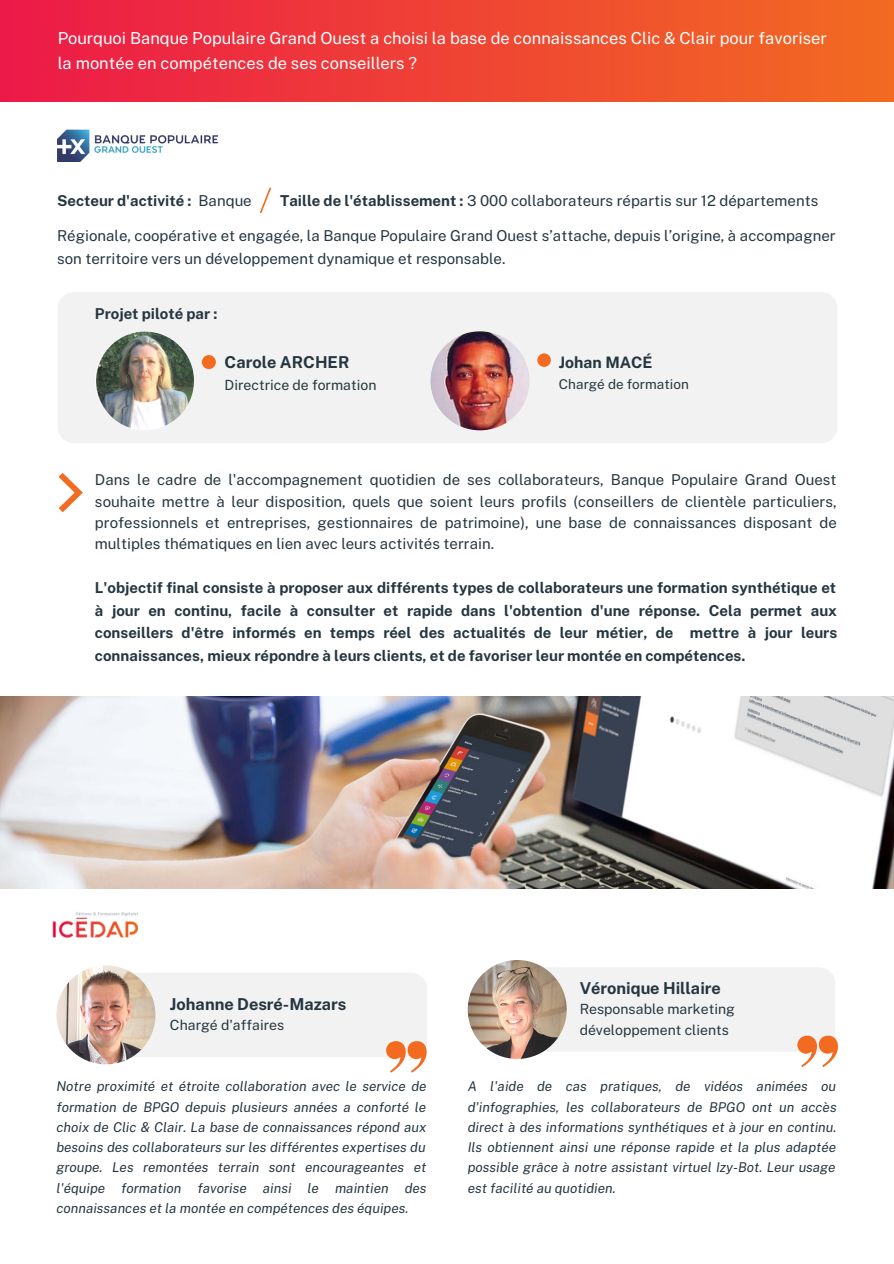
<style>
.page{position:relative;width:894px;height:1264px;background:#fff}
.page>*{position:absolute;margin:0;border:0;box-sizing:border-box;transform-origin:0 0}
.t1{font:16.5px/24.8px "Public Sans";color:#fff}
.t2{font:700 16.35px "Public Sans";color:#253640}
.t3{font:700 15.75px "Public Sans";color:#253640}
.t4{font:15px/21.5px "Public Sans";color:#253640}
.t5{font:700 15px/22.5px "Public Sans";color:#253640;text-align:justify}
.t6{font:14.1px/20.2px "Public Sans";color:#253640}
.t7{font:italic 13.5px/20.2px "Public Sans";color:#253640;text-align:justify}
.t8{font:13.5px "Public Sans";color:#253640}
.s1{font-weight:400}
.s2{font-weight:700}
</style>
<div class="page">
<img style="left:0;top:696px;width:893px;height:192px">
<div style="left:0;top:0;width:893px;height:101px;background:linear-gradient(to right,#ec1949,#f26b21)"></div>
<div style="left:500px;top:967px;width:334px;height:84px;background:#f2f2f2;border-radius:16px"></div>
<img style="left:467px;top:960px;width:99px;height:98px;border-radius:50%">
<div style="left:92px;top:972px;width:335px;height:85px;background:#f2f2f2;border-radius:16px"></div>
<img style="left:56px;top:965px;width:99px;height:99px;border-radius:50%">
<img style="left:52px;top:911px;width:86px;height:27px">
<svg style="left:58px;top:473px;width:25px;height:39px"></svg>
<svg style="left:386px;top:1041px;width:40px;height:31px"></svg>
<svg style="left:797px;top:1035px;width:40px;height:32px"></svg>
<div style="left:58px;top:292px;width:779px;height:151px;background:#f2f2f2;border-radius:16px"></div>
<div style="left:202px;top:355px;width:14px;height:14px;background:#f26b21;border-radius:50%"></div>
<svg style="left:260px;top:187px;width:11px;height:26px"></svg>
<img style="left:57px;top:129px;width:162px;height:33px">
<img style="left:95px;top:331px;width:99px;height:99px;border-radius:50%">
<div style="left:537px;top:353px;width:13px;height:14px;background:#f26b21;border-radius:50%"></div>
<img style="left:430px;top:331px;width:99px;height:99px;border-radius:50%">
<p class="t1" style="left:58px;top:26px;width:770px">Pourquoi Banque Populaire Grand Ouest a choisi la base de connaissances Clic &amp; Clair pour favoriser la montée en compétences de ses conseillers ?</p>
<p class="t5" style="left:57px;top:189px;width:196px">Secteur d'activité : <span class="s1">Banque</span></p>
<p class="t4" style="left:280px;top:190px;width:539px"><span class="s2">Taille de l'établissement :</span> 3 000 collaborateurs répartis sur 12 départements</p>
<p class="t4" style="left:57px;top:224px;width:779px;line-height:22.5px">Régionale, coopérative et engagée, la Banque Populaire Grand Ouest s’attache, depuis l’origine, à accompagner son territoire vers un développement dynamique et responsable.</p>
<p class="t5" style="left:95px;top:303px;width:124px">Projet piloté par :</p>
<p class="t2" style="left:224px;top:352px;width:126px">Carole ARCHER</p>
<p class="t6" style="left:224px;top:375px;width:153px">Directrice de formation</p>
<p class="t3" style="left:558px;top:353px;width:95px">Johan MACÉ</p>
<p class="t8" style="left:558px;top:376px;width:131px">Chargé de formation</p>
<p class="t4" style="left:95px;top:469px;width:743px;text-align:justify">Dans le cadre de l'accompagnement quotidien de ses collaborateurs, Banque Populaire Grand Ouest souhaite mettre à leur disposition, quels que soient leurs profils (conseillers de clientèle particuliers, professionnels et entreprises, gestionnaires de patrimoine), une base de connaissances disposant de multiples thématiques en lien avec leurs activités terrain.</p>
<p class="t5" style="left:95px;top:576px;width:743px">L'objectif final consiste à proposer aux différents types de collaborateurs une formation synthétique et à jour en continu, facile à consulter et rapide dans l'obtention d'une réponse. Cela permet aux conseillers d'être informés en temps réel des actualités de leur métier, de mettre à jour leurs connaissances, mieux répondre à leurs clients, et de favoriser leur montée en compétences.</p>
<p class="t2" style="left:170px;top:994px;width:178px">Johanne Desré-Mazars</p>
<p class="t6" style="left:170px;top:1014px;width:116px">Chargé d'affaires</p>
<p class="t2" style="left:579px;top:978px;width:143px">Véronique Hillaire</p>
<p class="t6" style="left:579px;top:998px;width:157px">Responsable marketing développement clients</p>
<p class="t7" style="left:56px;top:1076px;width:371px">Notre proximité et étroite collaboration avec le service de formation de BPGO depuis plusieurs années a conforté le choix de Clic &amp; Clair. La base de connaissances répond aux besoins des collaborateurs sur les différentes expertises du groupe. Les remontées terrain sont encourageantes et l'équipe formation favorise ainsi le maintien des connaissances et la montée en compétences des équipes.</p>
<p class="t7" style="left:467px;top:1076px;width:370px">A l'aide de cas pratiques, de vidéos animées ou d'infographies, les collaborateurs de BPGO ont un accès direct à des informations synthétiques et à jour en continu.<br>Ils obtiennent ainsi une réponse rapide et la plus adaptée possible grâce à notre assistant virtuel Izy-Bot. Leur usage est facilité au quotidien.</p>
</div>
